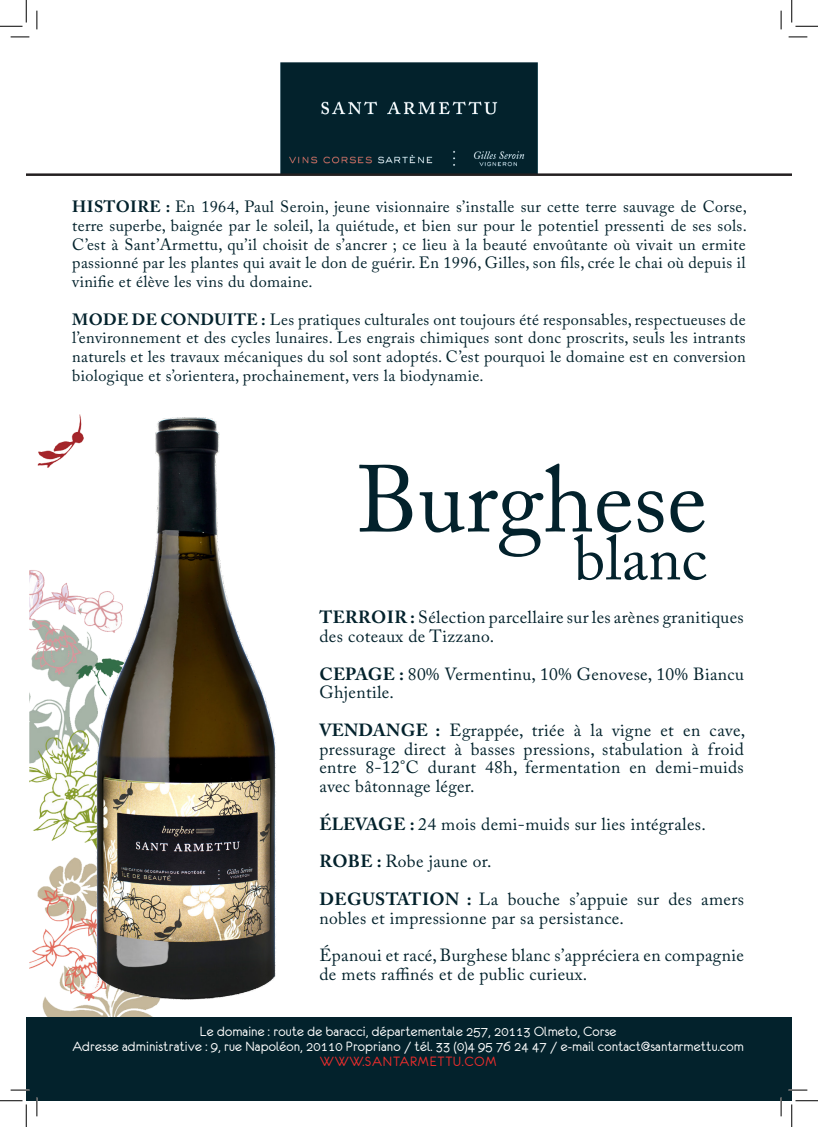
<style>
.page{position:relative;width:818px;height:1127px;background:#fff}
.page>*{position:absolute;margin:0;border:0;box-sizing:border-box;transform-origin:0 0}
.t1{font:93.75px "Adobe Caslon Pro";color:#03222c}
.t2{font:62.5px "Adobe Caslon Pro";color:#03222c}
.t3{font:17.5px/18.8px "Adobe Caslon Pro";letter-spacing:.02em;color:#03222c}
.t4{font:16.25px/18.8px "Adobe Caslon Pro";letter-spacing:.02em;color:#03222c;text-align:justify}
.t5{font:15px "Eurofurenceregular";letter-spacing:.01em;color:#fff}
.t6{font:15px "Eurofurenceregular";letter-spacing:.06em;color:#ee2d2d}
.s1{font-weight:700}
</style>
<div class="page">
<img style="left:42px;top:1002px;width:117px;height:15px">
<div style="left:26px;top:1017px;width:766px;height:83px;background:#03222c"></div>
<img style="left:29px;top:414px;width:247px;height:588px">
<img style="left:280px;top:62px;width:258px;height:111px">
<hr style="left:26px;top:173px;width:766px;height:3px;background:#231f20">
<svg style="left:11px;top:36px;width:18px;height:2px"></svg>
<svg style="left:788px;top:36px;width:19px;height:2px"></svg>
<svg style="left:11px;top:1089px;width:18px;height:1px"></svg>
<svg style="left:788px;top:1089px;width:19px;height:1px"></svg>
<svg style="left:36px;top:11px;width:2px;height:18px"></svg>
<svg style="left:36px;top:1097px;width:2px;height:18px"></svg>
<svg style="left:780px;top:11px;width:2px;height:18px"></svg>
<svg style="left:780px;top:1097px;width:2px;height:18px"></svg>
<svg style="left:0;top:0;width:27px;height:27px"></svg>
<svg style="left:0;top:1100px;width:27px;height:26px"></svg>
<svg style="left:791px;top:0;width:27px;height:27px"></svg>
<svg style="left:791px;top:1100px;width:27px;height:26px"></svg>
<p class="t4" style="left:72px;top:197px;width:676px"><span class="s1">HISTOIRE :</span> En 1964, Paul Seroin, jeune visionnaire s’installe sur cette terre sauvage de Corse, terre superbe, baignée par le soleil, la quiétude, et bien sur pour le potentiel pressenti de ses sols.<br>C’est à Sant’Armettu, qu’il choisit de s’ancrer ; ce lieu à la beauté envoûtante où vivait un ermite passionné par les plantes qui avait le don de guérir. En 1996, Gilles, son fils, crée le chai où depuis il vinifie et élève les vins du domaine.</p>
<p class="t4" style="left:72px;top:309px;width:675px"><span class="s1">MODE DE CONDUITE :</span> Les pratiques culturales ont toujours été responsables, respectueuses de l’environnement et des cycles lunaires. Les engrais chimiques sont donc proscrits, seuls les intrants naturels et les travaux mécaniques du sol sont adoptés. C’est pourquoi le domaine est en conversion biologique et s’orientera, prochainement, vers la biodynamie.</p>
<p class="t1" style="left:356px;top:444px;width:352px">Burghese</p>
<p class="t2" style="left:574px;top:521px;width:135px">blanc</p>
<p class="t3" style="left:319px;top:607px;width:426px"><span class="s1">TERROIR :</span> Sélection parcellaire sur les arènes granitiques des coteaux de Tizzano.</p>
<p class="t3" style="left:319px;top:664px;width:426px"><span class="s1">CEPAGE :</span> 80% Vermentinu, 10% Genovese, 10% Biancu<br>Ghjentile.</p>
<p class="t3" style="left:319px;top:720px;width:427px;text-align:justify"><span class="s1">VENDANGE :</span> Egrappée, triée à la vigne et en cave, pressurage direct à basses pressions, stabulation à froid entre 8-12°C durant 48h, fermentation en demi-muids avec bâtonnage léger.</p>
<p class="t3" style="left:319px;top:814px;width:388px"><span class="s1">ÉLEVAGE :</span> 24 mois demi-muids sur lies intégrales.</p>
<p class="t3" style="left:319px;top:851px;width:173px"><span class="s1">ROBE :</span> Robe jaune or.</p>
<p class="t3" style="left:319px;top:889px;width:426px"><span class="s1">DEGUSTATION :</span> La bouche s’appuie sur des amers nobles et impressionne par sa persistance.</p>
<p class="t3" style="left:319px;top:945px;width:426px">Épanoui et racé, Burghese blanc s’appréciera en compagnie de mets raffinés et de public curieux.</p>
<p class="t5" style="left:200px;top:1023px;width:418px">Le domaine : route de baracci, départementale 257, 20113 Olmeto, Corse</p>
<p class="t5" style="left:72px;top:1038px;width:673px">Adresse administrative : 9, rue Napoléon, 20110 Propriano / tél. 33 (0)4 95 76 24 47 / e-mail contact@santarmettu.com</p>
<p class="t6" style="left:320px;top:1053px;width:178px">WWW.SANTARMETTU.COM</p>
</div>
